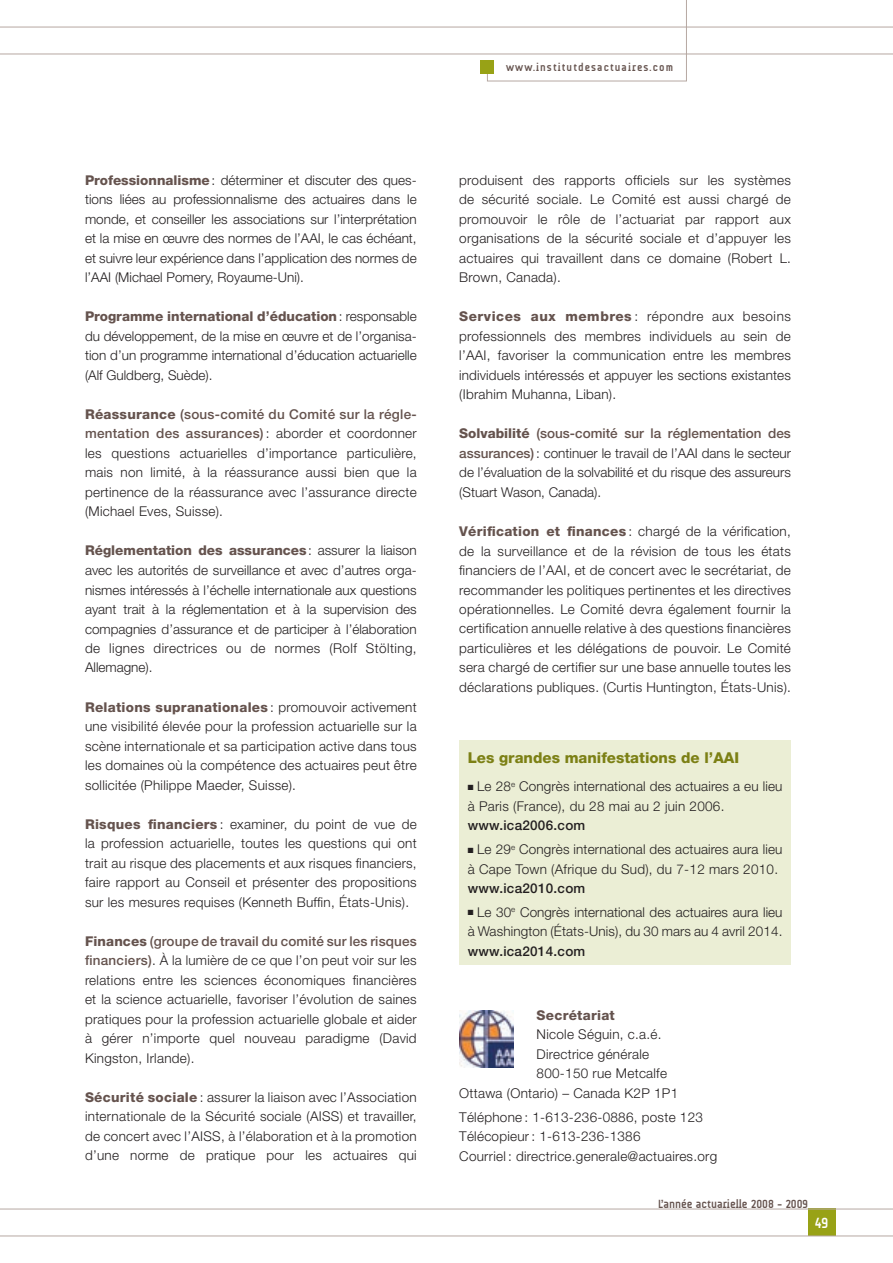
<style>
.page{position:relative;width:893px;height:1263px;background:#fff}
.page>*{position:absolute;margin:0;border:0;box-sizing:border-box;transform-origin:0 0}
.t1{font:800 15px "Helvetica Neue";color:#7c8015}
.t2{font:700 15px "A Udimat";color:#fff}
.t3{font:300 13.5px/19.5px "Helvetica Neue";letter-spacing:.02em;color:#231f20;text-align:justify}
.t4{font:300 13.5px/19.5px "Helvetica Neue";color:#231f20}
.t5{font:500 13.5px "Helvetica Neue";letter-spacing:.02em;color:#231f20}
.t6{font:800 13.5px "Helvetica Neue";letter-spacing:.02em;color:#65534e}
.t7{font:700 12px "A Udimat";color:#65534e}
.t8{font:700 11.25px "A Udimat";letter-spacing:.1em;color:#65534e}
.s1{font-weight:800;color:#65534e}
.s2{font-weight:500;color:#65534e}
</style>
<div class="page">
<div style="left:459px;top:740px;width:332px;height:224px;background:#ebeed5"></div>
<img style="left:459px;top:1010px;width:54px;height:57px">
<div style="left:808px;top:1209px;width:27px;height:27px;background:#98a216"></div>
<hr style="left:0;top:1236px;width:893px;height:1px;background:#b6a8a2">
<hr style="left:0;top:1209px;width:893px;height:1px;background:#b6a8a2">
<svg style="left:0;top:0;width:893px;height:82px"></svg>
<div style="left:480px;top:60px;width:14px;height:14px;background:#98a216"></div>
<p class="t3" style="left:85px;top:172px;width:333px"><span class="s1">Professionnalisme</span> : déterminer et discuter des ques&shy;tions liées au professionnalisme des actuaires dans le monde, et conseiller les associations sur l’interprétation et la mise en œuvre des normes de l’AAI, le cas échéant, et suivre leur expérience dans l’application des normes de l’AAI (Michael Pomery, Royaume-Uni).</p>
<p class="t3" style="left:85px;top:308px;width:333px"><span class="s1">Programme international d’éducation</span> : responsable du développement, de la mise en œuvre et de l’organisa&shy;tion d’un programme international d’éducation actuarielle (Alf Guldberg, Suède).</p>
<p class="t3" style="left:85px;top:406px;width:333px"><span class="s1">Réassurance</span> <span class="s2">(sous-comité du Comité sur la régle&shy;mentation des assurances)</span> : aborder et coordonner les questions actuarielles d’importance particulière, mais non limité, à la réassurance aussi bien que la pertinence de la réassurance avec l’assurance directe (Michael Eves, Suisse).</p>
<p class="t3" style="left:85px;top:542px;width:333px"><span class="s1">Réglementation des assurances</span> : assurer la liaison avec les autorités de surveillance et avec d’autres orga&shy;nismes intéressés à l’échelle internationale aux questions ayant trait à la réglementation et à la supervision des compagnies d’assurance et de participer à l’élaboration de lignes directrices ou de normes (Rolf Stölting, Allemagne).</p>
<p class="t3" style="left:85px;top:698px;width:333px"><span class="s1">Relations supranationales</span> : promouvoir activement une visibilité élevée pour la profession actuarielle sur la scène internationale et sa participation active dans tous les domaines où la compétence des actuaires peut être sollicitée (Philippe Maeder, Suisse).</p>
<p class="t3" style="left:85px;top:815px;width:333px"><span class="s1">Risques financiers</span> : examiner, du point de vue de la profession actuarielle, toutes les questions qui ont trait au risque des placements et aux risques financiers, faire rapport au Conseil et présenter des propositions sur les mesures requises (Kenneth Buffin, États-Unis).</p>
<p class="t3" style="left:85px;top:932px;width:333px"><span class="s1">Finances</span> <span class="s2">(groupe de travail du comité sur les risques financiers)</span>. À la lumière de ce que l’on peut voir sur les relations entre les sciences économiques financières et la science actuarielle, favoriser l’évolution de saines pratiques pour la profession actuarielle globale et aider à gérer n’importe quel nouveau paradigme (David Kingston, Irlande).</p>
<p class="t3" style="left:85px;top:1088px;width:333px"><span class="s1">Sécurité sociale</span> : assurer la liaison avec l’Association internationale de la Sécurité sociale (AISS) et travailler, de concert avec l’AISS, à l’élaboration et à la promotion d’une norme de pratique pour les actuaires qui</p>
<p class="t8" style="left:506px;top:63px;width:169px">www.institutdesactuaires.com</p>
<p class="t3" style="left:459px;top:172px;width:333px">produisent des rapports officiels sur les systèmes de sécurité sociale. Le Comité est aussi chargé de promouvoir le rôle de l’actuariat par rapport aux organisations de la sécurité sociale et d’appuyer les actuaires qui travaillent dans ce domaine (Robert L.<br>Brown, Canada).</p>
<p class="t3" style="left:459px;top:308px;width:333px"><span class="s1">Services aux membres</span> : répondre aux besoins professionnels des membres individuels au sein de l’AAI, favoriser la communication entre les membres individuels intéressés et appuyer les sections existantes (Ibrahim Muhanna, Liban).</p>
<p class="t3" style="left:459px;top:425px;width:333px"><span class="s1">Solvabilité</span> <span class="s2">(sous-comité sur la réglementation des assurances)</span> : continuer le travail de l’AAI dans le secteur de l’évaluation de la solvabilité et du risque des assureurs (Stuart Wason, Canada).</p>
<p class="t3" style="left:459px;top:523px;width:333px"><span class="s1">Vérification et finances</span> : chargé de la vérification, de la surveillance et de la révision de tous les états financiers de l’AAI, et de concert avec le secrétariat, de recommander les politiques pertinentes et les directives opérationnelles. Le Comité devra également fournir la certification annuelle relative à des questions financières particulières et les délégations de pouvoir. Le Comité sera chargé de certifier sur une base annuelle toutes les déclarations publiques. (Curtis Huntington, États-Unis).</p>
<p class="t1" style="left:468px;top:752px;width:273px">Les grandes manifestations de l’AAI</p>
<p class="t3" style="left:468px;top:778px;width:316px">■ Le 28<sup>e</sup> Congrès international des actuaires a eu lieu à Paris (France), du 28 mai au 2 juin 2006.</p>
<p class="t5" style="left:468px;top:821px;width:119px">www.ica2006.com</p>
<p class="t3" style="left:468px;top:841px;width:316px">■ Le 29<sup>e</sup> Congrès international des actuaires aura lieu à Cape Town (Afrique du Sud), du 7-12 mars 2010.</p>
<p class="t5" style="left:468px;top:883px;width:119px">www.ica2010.com</p>
<p class="t4" style="left:468px;top:903px;width:316px">■ Le 30<sup>e</sup> Congrès international des actuaires aura lieu à Washington (États-Unis), du 30 mars au 4 avril 2014.</p>
<p class="t5" style="left:468px;top:946px;width:119px">www.ica2014.com</p>
<p class="t6" style="left:537px;top:1010px;width:80px">Secrétariat</p>
<p class="t3" style="left:537px;top:1026px;width:126px">Nicole Séguin, c.a.é.</p>
<p class="t3" style="left:537px;top:1045px;width:114px">Directrice générale</p>
<p class="t3" style="left:537px;top:1065px;width:132px">800-150 rue Metcalfe</p>
<p class="t3" style="left:459px;top:1084px;width:220px">Ottawa (Ontario) – Canada K2P 1P1</p>
<p class="t3" style="left:459px;top:1108px;width:259px;text-align:left">Téléphone : 1-613-236-0886, poste 123<br>Télécopieur : 1-613-236-1386<br>Courriel : directrice.generale@actuaires.org</p>
<p class="t7" style="left:658px;top:1199px;width:152px">L’année actuarielle 2008 - 2009</p>
<p class="t2" style="left:815px;top:1217px;width:15px">49</p>
</div>
